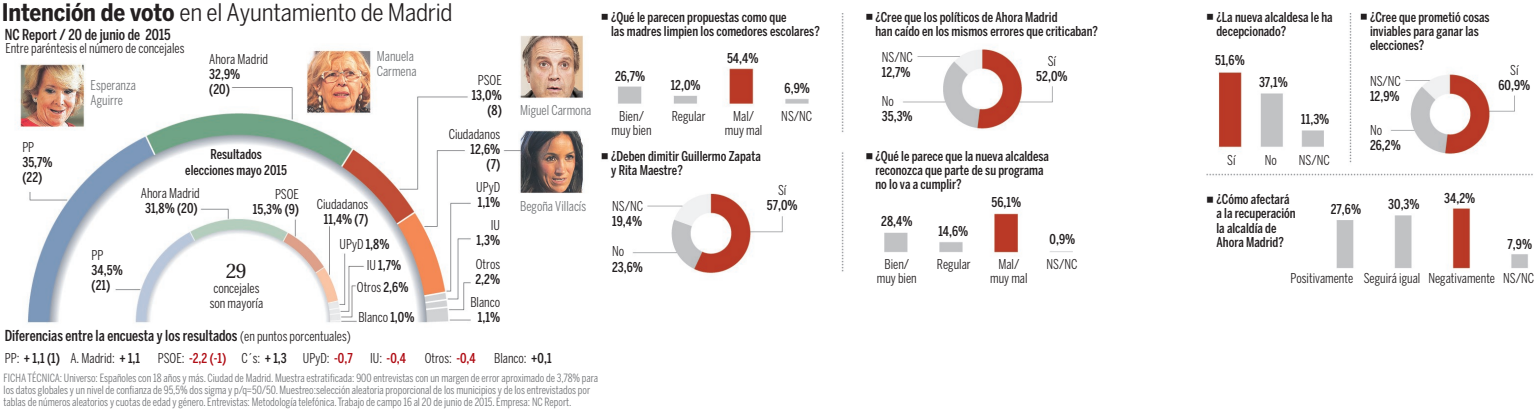
<style>
.page{position:relative;width:1534px;height:411px;background:#fff}
.page>*{position:absolute;margin:0;border:0;box-sizing:border-box;transform-origin:0 0}
.t1{font:24px "Benton Sans Cond";letter-spacing:-.01em;color:#231f20}
.t2{font:21px "Utopia";color:#231f20}
.t3{font:500 15px "Benton Sans Comp";color:#231f20}
.t4{font:500 13.5px/14.2px "Benton Sans Comp";color:#231f20}
.t5{font:13.5px/14.2px "Benton Sans Comp";color:#231f20;text-align:center}
.t6{font:13.5px/15px "Benton Sans Comp";color:#727477}
.t7{font:500 13.5px "Benton Sans Comp";color:#b00d15}
.t8{font:11.25px/12px "Benton Sans Comp";color:#727477}
.s1{font-weight:700}
.s2{font-weight:500}
.s3{font-weight:400}
.s4{font-weight:400;font-size:13.5px}
.s5{font-weight:500;color:#b00d15}
.s6{font-weight:400;color:#231f20}
</style>
<div class="page">
<img style="left:18px;top:14px;width:1515px;height:309px">
<h1 class="t1" style="left:2px;top:3px;width:452px"><span class="s1">Intención de voto</span> en el Ayuntamiento de Madrid</h1>
<p class="t3" style="left:5px;top:28px;width:168px">NC Report / 20 de junio de 2015</p>
<p class="t5" style="left:5px;top:42px;width:181px">Entre paréntesis el número de concejales</p>
<p class="t6" style="left:91px;top:78px;width:47px">Esperanza<br>Aguirre</p>
<p class="t6" style="left:377px;top:50px;width:41px">Manuela<br>Carmena</p>
<p class="t5" style="left:209px;top:53px;width:60px">Ahora Madrid</p>
<p class="t4" style="left:209px;top:68px;width:32px;line-height:15px">32,9% (20)</p>
<p class="t5" style="left:478px;top:74px;width:25px">PSOE</p>
<p class="t4" style="left:471px;top:89px;width:32px;line-height:15px;text-align:right">13,0% (8)</p>
<p class="t5" style="left:22px;top:141px;width:13px">PP</p>
<p class="t4" style="left:22px;top:156px;width:32px;line-height:15px">35,7% (22)</p>
<p class="t5" style="left:92px;top:249px;width:13px">PP</p>
<p class="t4" style="left:92px;top:263px;width:33px;line-height:15px">34,5% (21)</p>
<p class="t4" style="left:185px;top:147px;width:103px;line-height:16.5px;text-align:center">Resultados elecciones mayo 2015</p>
<p class="t5" style="left:141px;top:187px;width:60px">Ahora Madrid</p>
<p class="t4" style="left:145px;top:202px;width:54px">31,8% (20)</p>
<p class="t5" style="left:275px;top:188px;width:25px">PSOE</p>
<p class="t4" style="left:253px;top:203px;width:48px">15,3% (9)</p>
<h2 class="t2" style="left:226px;top:258px;width:23px">29</h2>
<p class="t5" style="left:210px;top:282px;width:55px;line-height:15px;text-align:left">concejales son mayoría</p>
<p class="t5" style="left:317px;top:198px;width:53px">Ciudadanos</p>
<p class="t4" style="left:324px;top:213px;width:46px">11,4% (7)</p>
<p class="t5" style="left:339px;top:238px;width:51px">UPyD <span class="s2">1,8%</span></p>
<p class="t5" style="left:448px;top:127px;width:53px">Ciudadanos</p>
<p class="t4" style="left:470px;top:142px;width:31px;line-height:15px;text-align:right">12,6% (7)</p>
<p class="t5" style="left:476px;top:181px;width:25px">UPyD</p>
<p class="t4" style="left:478px;top:196px;width:24px">1,1%</p>
<p class="t5" style="left:491px;top:219px;width:11px">IU</p>
<p class="t4" style="left:476px;top:234px;width:25px">1,3%</p>
<p class="t4" style="left:366px;top:259px;width:36px"><span class="s3">IU</span> 1,7%</p>
<p class="t5" style="left:476px;top:258px;width:26px">Otros</p>
<p class="t4" style="left:475px;top:273px;width:26px">2,2%</p>
<p class="t5" style="left:357px;top:280px;width:53px">Otros <span class="s2">2,6%</span></p>
<p class="t5" style="left:470px;top:296px;width:31px">Blanco</p>
<p class="t5" style="left:358px;top:310px;width:58px">Blanco <span class="s2">1,0%</span></p>
<p class="t4" style="left:478px;top:311px;width:24px">1,1%</p>
<p class="t3" style="left:5px;top:329px;width:347px">Diferencias entre la encuesta y los resultados <span class="s4">(en puntos porcentuales)</span></p>
<p class="t6" style="left:520px;top:103px;width:73px">Miguel Carmona</p>
<p class="t6" style="left:520px;top:199px;width:68px">Begoña Villacís</p>
<p class="t5" style="left:5px;top:352px;width:137px">PP: <span class="s2">+ 1,1 (1)</span> A. Madrid: <span class="s2">+ 1,1</span></p>
<p class="t5" style="left:158px;top:352px;width:196px">PSOE: <span class="s5">-2,2 (-1)</span> C´s: <span class="s2">+ 1,3</span> UPyD: <span class="s5">-0,7</span></p>
<p class="t7" style="left:370px;top:352px;width:37px"><span class="s6">IU:</span> -0,4</p>
<p class="t5" style="left:425px;top:352px;width:52px">Otros: <span class="s5">-0,4</span></p>
<p class="t5" style="left:494px;top:352px;width:59px">Blanco: <span class="s2">+0,1</span></p>
<p class="t8" style="left:4px;top:372px;width:596px">FICHA TÉCNICA: Universo: Españoles con 18 años y más. Ciudad de Madrid. Muestra estratificada: 900 entrevistas con un margen de error aproximado de 3,78% para los datos globales y un nivel de confianza de 95,5% dos sigma y p/q=50/50. Muestreo:selección aleatoria proporcional de los municipios y de los entrevistados por tablas de números aleatorios y cuotas de edad y género. Entrevistas: Metodología telefónica. Trabajo de campo 16 al 20 de junio de 2015. Empresa: NC Report.</p>
<p class="t4" style="left:611px;top:11px;width:210px">¿Qué le parecen propuestas como que<br>las madres limpien los comedores escolares?</p>
<p class="t4" style="left:615px;top:70px;width:32px">26,7%</p>
<p class="t4" style="left:670px;top:79px;width:31px">12,0%</p>
<p class="t4" style="left:727px;top:52px;width:33px">54,4%</p>
<p class="t4" style="left:784px;top:82px;width:27px">6,9%</p>
<p class="t5" style="left:611px;top:110px;width:42px">Bien/ muy bien</p>
<p class="t5" style="left:671px;top:110px;width:35px">Regular</p>
<p class="t5" style="left:724px;top:110px;width:39px">Mal/ muy mal</p>
<p class="t5" style="left:781px;top:110px;width:32px">NS/NC</p>
<p class="t4" style="left:611px;top:150px;width:151px">¿Deben dimitir Guillermo Zapata y Rita Maestre?</p>
<p class="t5" style="left:612px;top:200px;width:32px">NS/NC</p>
<p class="t4" style="left:612px;top:215px;width:31px">19,4%</p>
<p class="t5" style="left:612px;top:245px;width:14px">No</p>
<p class="t4" style="left:612px;top:260px;width:32px">23,6%</p>
<p class="t5" style="left:778px;top:184px;width:10px">Sí</p>
<p class="t4" style="left:766px;top:199px;width:32px">57,0%</p>
<p class="t4" style="left:1216px;top:11px;width:118px">¿La nueva alcaldesa le ha decepcionado?</p>
<p class="t4" style="left:1369px;top:11px;width:121px">¿Cree que prometió cosas inviables para ganar las elecciones?</p>
<p class="t4" style="left:875px;top:11px;width:224px">¿Cree que los políticos de Ahora Madrid<br>han caído en los mismos errores que criticaban?</p>
<p class="t5" style="left:881px;top:51px;width:32px">NS/NC</p>
<p class="t4" style="left:881px;top:66px;width:30px">12,7%</p>
<p class="t5" style="left:1509px;top:64px;width:10px">Sí</p>
<p class="t4" style="left:1498px;top:79px;width:33px">60,9%</p>
<p class="t5" style="left:1369px;top:124px;width:14px">No</p>
<p class="t4" style="left:1369px;top:139px;width:32px">26,2%</p>
<p class="t4" style="left:1214px;top:54px;width:31px">51,6%</p>
<p class="t5" style="left:1047px;top:55px;width:10px">Sí</p>
<p class="t4" style="left:1036px;top:70px;width:33px">52,0%</p>
<p class="t5" style="left:1369px;top:75px;width:32px">NS/NC</p>
<p class="t4" style="left:1369px;top:90px;width:31px">12,9%</p>
<p class="t4" style="left:1258px;top:76px;width:30px">37,1%</p>
<p class="t5" style="left:881px;top:95px;width:14px">No</p>
<p class="t4" style="left:881px;top:110px;width:32px">35,3%</p>
<p class="t4" style="left:1300px;top:113px;width:30px">11,3%</p>
<p class="t4" style="left:875px;top:150px;width:175px">¿Qué le parece que la nueva alcaldesa reconozca que parte de su programa no lo va a cumplir?</p>
<p class="t5" style="left:1226px;top:154px;width:10px">Sí</p>
<p class="t5" style="left:1264px;top:154px;width:14px">No</p>
<p class="t5" style="left:1298px;top:154px;width:32px">NS/NC</p>
<p class="t4" style="left:1443px;top:192px;width:33px">34,2%</p>
<p class="t4" style="left:1216px;top:193px;width:81px">¿Cómo afectará a la recuperación la alcaldía de<br>Ahora Madrid?</p>
<p class="t4" style="left:991px;top:196px;width:31px">56,1%</p>
<p class="t4" style="left:1330px;top:203px;width:32px">27,6%</p>
<p class="t4" style="left:1387px;top:198px;width:33px">30,3%</p>
<p class="t4" style="left:881px;top:215px;width:33px">28,4%</p>
<p class="t4" style="left:938px;top:225px;width:31px">14,6%</p>
<p class="t4" style="left:1049px;top:233px;width:27px">0,9%</p>
<p class="t4" style="left:1507px;top:238px;width:26px">7,9%</p>
<p class="t5" style="left:876px;top:258px;width:42px">Bien/ muy bien</p>
<p class="t5" style="left:936px;top:258px;width:35px">Regular</p>
<p class="t5" style="left:989px;top:258px;width:39px">Mal/ muy mal</p>
<p class="t5" style="left:1046px;top:258px;width:32px">NS/NC</p>
<p class="t5" style="left:1290px;top:272px;width:64px">Positivamente</p>
<p class="t5" style="left:1428px;top:272px;width:107px">Negativamente NS/NC</p>
<p class="t5" style="left:1363px;top:272px;width:58px">Seguirá igual</p>
</div>
